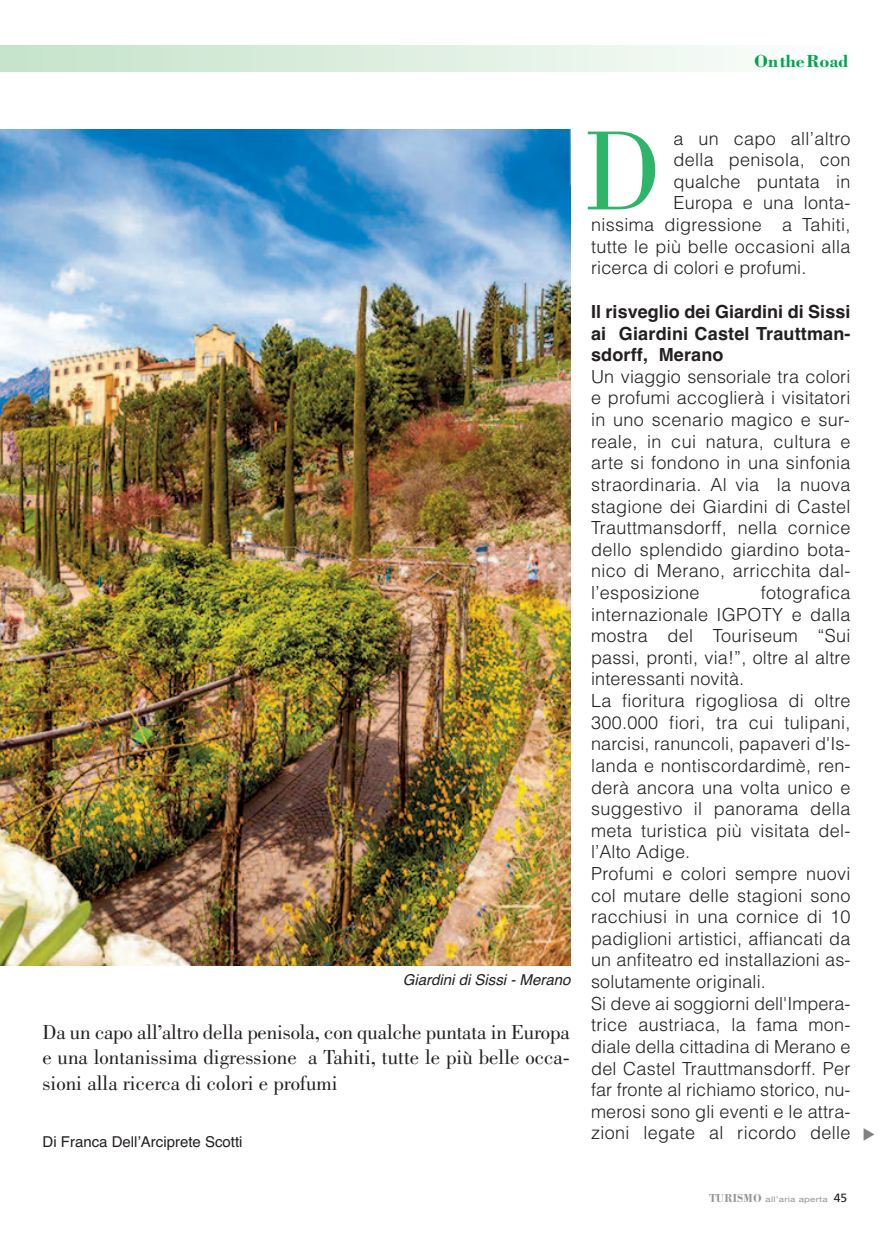
<style>
.page{position:relative;width:893px;height:1234px;background:#fff}
.page>*{position:absolute;margin:0;border:0;box-sizing:border-box;transform-origin:0 0}
.t1{font:116.4px "Bodoni";color:#2fb569}
.t2{font:21px/25.2px "Bodoni";color:#231f20;text-align:justify}
.t3{font:300 18px/21.6px "Helvetica";letter-spacing:.02em;color:#231f20;text-align:justify}
.t4{font:700 18px/21.6px "Helvetica";letter-spacing:.01em;color:#231f20;text-align:justify}
.t5{font:700 18px "Bodoni";color:#00a54f}
.t6{font:15px "Helvetica";color:#231f20}
.t7{font:italic 15px "Helvetica";color:#231f20}
.t8{font:7.8px "Helvetica Neue";letter-spacing:.025em;color:#939598;scale:1.25 1}
.s1{font-family:"Bodoni";font-weight:700;font-size:12px}
.s2{font-family:"Frutiger";font-size:12px;color:#231f20}
</style>
<div class="page">
<div style="left:0;top:45px;width:849px;height:27px;background:linear-gradient(to right,#c4e2c9,#fcfefd)"></div>
<img style="left:0;top:129px;width:570px;height:836px">
<p class="t5" style="left:754px;top:50px;width:96px">OntheRoad</p>
<p class="t7" style="left:403px;top:970px;width:169px">Giardini di Sissi - Merano</p>
<p class="t2" style="left:42px;top:1021px;width:529px">Da un capo all’altro della penisola, con qualche puntata in Europa e una lontanissima digressione a Tahiti, tutte le più belle occa&shy;sioni alla ricerca di colori e profumi</p>
<p class="t6" style="left:43px;top:1132px;width:202px">Di Franca Dell’Arciprete Scotti</p>
<h1 class="t1" style="left:583px;top:128px;width:79px">D</h1>
<p class="t3" style="left:673px;top:129px;width:179px">a un capo all’altro</p>
<p class="t3" style="left:673px;top:151px;width:179px">della penisola, con</p>
<p class="t3" style="left:673px;top:172px;width:179px">qualche puntata in</p>
<p class="t3" style="left:673px;top:194px;width:179px">Europa e una lonta-</p>
<p class="t3" style="left:591px;top:215px;width:261px">nissima digressione a Tahiti,</p>
<p class="t3" style="left:591px;top:237px;width:261px">tutte le più belle occasioni alla</p>
<p class="t3" style="left:591px;top:259px;width:217px">ricerca di colori e profumi.</p>
<p class="t4" style="left:591px;top:301px;width:261px">Il risveglio dei Giardini di Sissi ai Giardini Castel Trauttman&shy;sdorff, Merano</p>
<p class="t3" style="left:591px;top:367px;width:261px">Un viaggio sensoriale tra colori e profumi accoglierà i visitatori in uno scenario magico e sur&shy;reale, in cui natura, cultura e arte si fondono in una sinfonia straordinaria. Al via la nuova stagione dei Giardini di Castel Trauttmansdorff, nella cornice dello splendido giardino bota&shy;nico di Merano, arricchita dal&shy;l’esposizione</p>
<p class="t3" style="left:591px;top:583px;width:261px;text-align:left;text-indent:170px">fotografica internazionale IGPOTY e dalla mostra del Touriseum “Sui passi, pronti, via!”, oltre al altre interessanti novità.<br>La fioritura rigogliosa di oltre<br>300.000 fiori, tra cui tulipani, narcisi, ranuncoli, papaveri d'Is&shy;landa e nontiscordardimè, ren&shy;derà ancora una volta unico e suggestivo il panorama della meta turistica più visitata del&shy;l’Alto Adige.<br>Profumi e colori sempre nuovi col mutare delle stagioni sono racchiusi in una cornice di 10 padiglioni artistici, affiancati da un anfiteatro ed installazioni as&shy;solutamente originali.<br>Si deve ai soggiorni dell'Impera&shy;trice austriaca, la fama mon&shy;diale della cittadina di Merano e del Castel Trauttmansdorff. Per far fronte al richiamo storico, nu&shy;merosi sono gli eventi e le attra&shy;zioni legate al ricordo delle</p>
<p class="t8" style="left:709px;top:1194px;width:112px"><span class="s1">TURISMO</span> all’aria aperta <span class="s2">45</span></p>
</div>
